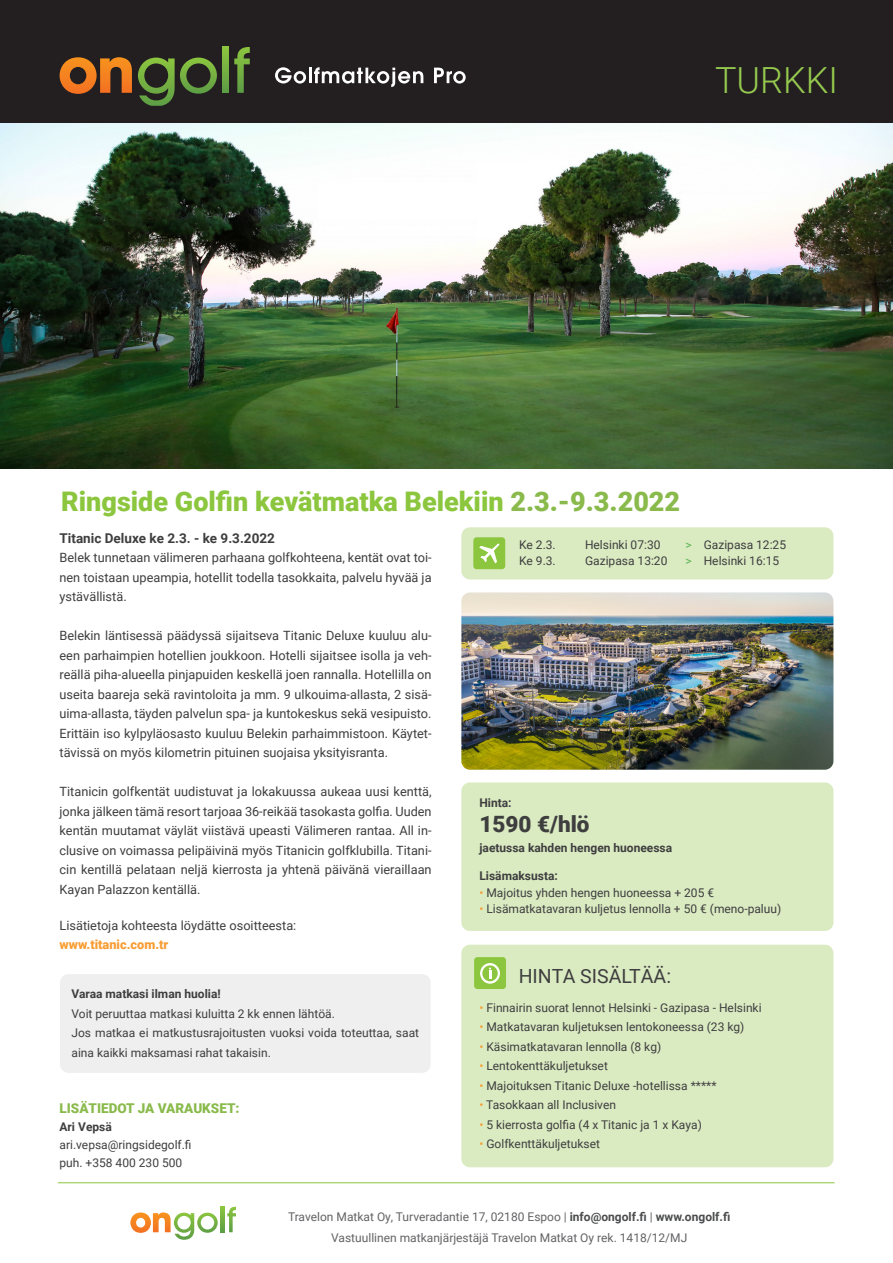
<style>
.page{position:relative;width:893px;height:1263px;background:#fff}
.page>*{position:absolute;margin:0;border:0;box-sizing:border-box;transform-origin:0 0}
.leipis{font:300 36px "Roboto";color:#96ca4e}
.leipis-2{font:900 27px "Roboto";color:#8bc63e}
.leipis-3{font:900 22.5px "Roboto";color:#3e3e3f}
.leipis-4{font:19.5px "Roboto";color:#3e3e3f}
.leipis-5{font:700 13.5px "Roboto";color:#3e3e3f}
.leipis-6{font:900 13.5px "Roboto";color:#89ba4b}
.leipis-7{font:12.75px/19.5px "Roboto";color:#3e3e3f;text-align:justify}
.leipis-8{font:900 12.75px "Roboto";color:#f89d33}
.leipis-9{font:12px/19.5px "Roboto";color:#3e3e3f}
.leipis-10{font:12px "Roboto";color:#636366}
.leipis-11{font:700 12px "Roboto";color:#3e3e3f}
.s1{color:#89ba4b}
.s2{color:#56b455}
.s3{color:#f89d33}
.s4{font-weight:700;color:#4b4c4d}
</style>
<div class="page">
<div style="left:0;top:0;width:893px;height:123px;background:#231f20"></div>
<div style="left:461px;top:945px;width:372px;height:222px;background:#daeac1;border-radius:9px"></div>
<div style="left:461px;top:527px;width:372px;height:52px;background:#daeac1;border-radius:9px"></div>
<div style="left:473px;top:537px;width:32px;height:32px;background:#8bc63e;border-radius:3px"></div>
<svg style="left:479px;top:543px;width:20px;height:20px"></svg>
<div style="left:474px;top:957px;width:32px;height:32px;background:#8bc63e;border-radius:3px"></div>
<svg style="left:480px;top:963px;width:20px;height:21px"></svg>
<div style="left:461px;top:782px;width:372px;height:149px;background:#daeac1;border-radius:9px"></div>
<div style="left:60px;top:974px;width:371px;height:99px;background:#efeff0;border-radius:9px"></div>
<svg style="left:60px;top:57px;width:72px;height:37px"></svg>
<svg style="left:138px;top:58px;width:79px;height:48px"></svg>
<svg style="left:222px;top:47px;width:7px;height:46px"></svg>
<svg style="left:234px;top:47px;width:16px;height:46px"></svg>
<svg style="left:275px;top:67px;width:31px;height:17px"></svg>
<hr style="left:309px;top:68px;width:3px;height:15px;background:#fff">
<svg style="left:314px;top:67px;width:109px;height:20px"></svg>
<svg style="left:434px;top:68px;width:32px;height:16px"></svg>
<img style="left:0;top:123px;width:893px;height:346px">
<img style="left:461px;top:592px;width:372px;height:178px">
<svg style="left:130px;top:1212px;width:88px;height:28px"></svg>
<svg style="left:221px;top:1207px;width:3px;height:25px"></svg>
<svg style="left:227px;top:1207px;width:9px;height:25px"></svg>
<hr style="left:58px;top:1182px;width:777px;height:1px;background:#8bc63e">
<p class="leipis" style="left:715px;top:55px;width:125px">TURKKI</p>
<p class="leipis-2" style="left:61px;top:482px;width:620px">Ringside Golfin kevätmatka Belekiin <span class="s1">2.3.-9.3.2022</span></p>
<p class="leipis-9" style="left:519px;top:534px;width:38px">Ke 2.3.</p>
<p class="leipis-9" style="left:585px;top:534px;width:77px">Helsinki 07:30</p>
<p class="leipis-9" style="left:686px;top:534px;width:102px"><span class="s2">&gt;</span> Gazipasa 12:25</p>
<p class="leipis-9" style="left:519px;top:551px;width:38px">Ke 9.3.</p>
<p class="leipis-9" style="left:585px;top:551px;width:84px">Gazipasa 13:20</p>
<p class="leipis-9" style="left:686px;top:551px;width:95px"><span class="s2">&gt;</span> Helsinki 16:15</p>
<p class="leipis-5" style="left:60px;top:528px;width:217px">Titanic Deluxe ke 2.3. - ke 9.3.2022</p>
<p class="leipis-7" style="left:60px;top:547px;width:374px">Belek tunnetaan välimeren parhaana golfkohteena, kentät ovat toi&shy;nen toistaan upeampia, hotellit todella tasokkaita, palvelu hyvää ja ystävällistä.</p>
<p class="leipis-7" style="left:60px;top:625px;width:374px">Belekin läntisessä päädyssä sijaitseva Titanic Deluxe kuuluu alu&shy;een parhaimpien hotellien joukkoon. Hotelli sijaitsee isolla ja veh&shy;reällä piha-alueella pinjapuiden keskellä joen rannalla. Hotellilla on useita baareja sekä ravintoloita ja mm. 9 ulkouima-allasta, 2 sisä&shy;uima-allasta, täyden palvelun spa- ja kuntokeskus sekä vesipuisto.<br>Erittäin iso kylpyläosasto kuuluu Belekin parhaimmistoon. Käytet&shy;tävissä on myös kilometrin pituinen suojaisa yksityisranta.</p>
<p class="leipis-7" style="left:60px;top:781px;width:374px">Titanicin golfkentät uudistuvat ja lokakuussa aukeaa uusi kenttä, jonka jälkeen tämä resort tarjoaa 36-reikää tasokasta golfia. Uuden kentän muutamat väylät viistävä upeasti Välimeren rantaa. All in&shy;clusive on voimassa pelipäivinä myös Titanicin golfklubilla. Titani&shy;cin kentillä pelataan neljä kierrosta ja yhtenä päivänä vieraillaan Kayan Palazzon kentällä.</p>
<p class="leipis-7" style="left:60px;top:915px;width:238px">Lisätietoja kohteesta löydätte osoitteesta:</p>
<p class="leipis-8" style="left:60px;top:935px;width:110px">www.titanic.com.tr</p>
<p class="leipis-11" style="left:479px;top:794px;width:34px">Hinta:</p>
<p class="leipis-3" style="left:479px;top:808px;width:112px">1590 €/hlö</p>
<p class="leipis-11" style="left:479px;top:839px;width:194px">jaetussa kahden hengen huoneessa</p>
<p class="leipis-11" style="left:479px;top:867px;width:80px">Lisämaksusta:</p>
<p class="leipis-9" style="left:479px;top:882px;width:236px"><span class="s3">•</span> Majoitus yhden hengen huoneessa + 205 €</p>
<p class="leipis-9" style="left:479px;top:899px;width:303px"><span class="s3">•</span> Lisämatkatavaran kuljetus lennolla + 50 € (meno-paluu)</p>
<p class="leipis-11" style="left:71px;top:985px;width:151px">Varaa matkasi ilman huolia!</p>
<p class="leipis-9" style="left:71px;top:1003px;width:265px">Voit peruuttaa matkasi kuluitta 2 kk ennen lähtöä.</p>
<p class="leipis-9" style="left:71px;top:1023px;width:349px">Jos matkaa ei matkustusrajoitusten vuoksi voida toteuttaa, saat aina kaikki maksamasi rahat takaisin.</p>
<p class="leipis-6" style="left:60px;top:1098px;width:182px">LISÄTIEDOT JA VARAUKSET:</p>
<p class="leipis-11" style="left:60px;top:1118px;width:54px">Ari Vepsä</p>
<p class="leipis-9" style="left:60px;top:1134px;width:134px">ari.vepsa@ringsidegolf.fi</p>
<p class="leipis-9" style="left:60px;top:1152px;width:124px">puh. +358 400 230 500</p>
<p class="leipis-4" style="left:519px;top:962px;width:154px">HINTA SISÄLTÄÄ:</p>
<p class="leipis-9" style="left:479px;top:997px;width:284px"><span class="s3">•</span> Finnairin suorat lennot Helsinki - Gazipasa - Helsinki</p>
<p class="leipis-9" style="left:479px;top:1017px;width:266px"><span class="s3">•</span> Matkatavaran kuljetuksen lentokoneessa (23 kg)</p>
<p class="leipis-9" style="left:479px;top:1036px;width:183px"><span class="s3">•</span> Käsimatkatavaran lennolla (8 kg)</p>
<p class="leipis-9" style="left:479px;top:1056px;width:130px"><span class="s3">•</span> Lentokenttäkuljetukset</p>
<p class="leipis-9" style="left:479px;top:1075px;width:239px"><span class="s3">•</span> Majoituksen Titanic Deluxe -hotellissa *****</p>
<p class="leipis-9" style="left:479px;top:1095px;width:138px"><span class="s3">•</span> Tasokkaan all Inclusiven</p>
<p class="leipis-9" style="left:479px;top:1114px;width:224px"><span class="s3">•</span> 5 kierrosta golfia (4 x Titanic ja 1 x Kaya)</p>
<p class="leipis-9" style="left:479px;top:1134px;width:122px"><span class="s3">•</span> Golfkenttäkuljetukset</p>
<p class="leipis-10" style="left:288px;top:1208px;width:444px">Travelon Matkat Oy, Turveradantie 17, 02180 Espoo | <span class="s4">info@ongolf.fi</span> | <span class="s4">www.ongolf.fi</span></p>
<p class="leipis-10" style="left:331px;top:1229px;width:358px">Vastuullinen matkanjärjestäjä Travelon Matkat Oy rek. 1418/12/MJ</p>
</div>
